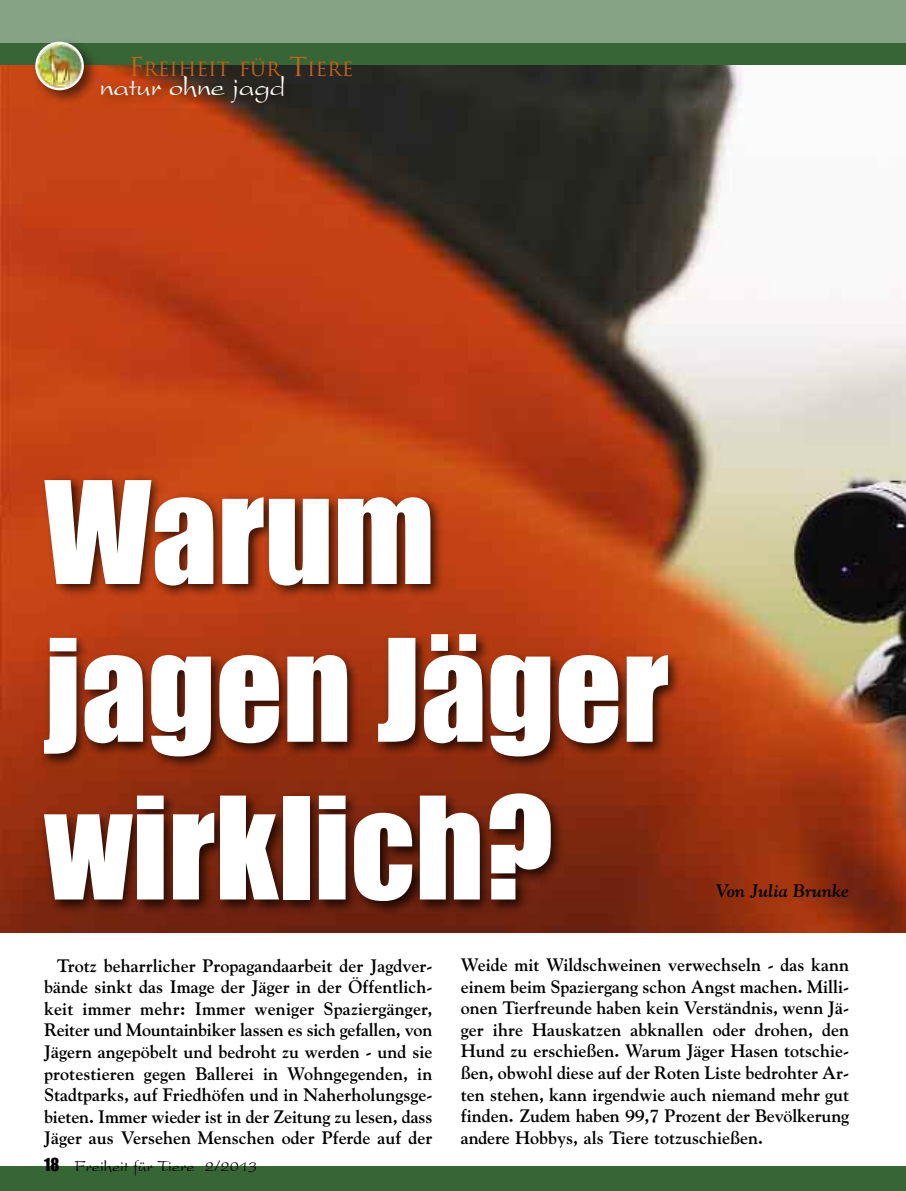
<style>
.page{position:relative;width:906px;height:1191px;background:#fff}
.page>*{position:absolute;margin:0;border:0;box-sizing:border-box;transform-origin:0 0}
.t1{font:131.4px/157.6px "Impact";color:#fff}
.t2{font:29.1px "President Plain";letter-spacing:-.02em;color:#fff}
.t3{font:19.2px "Trajan";color:#cb621a}
.t4{font:700 18px/21.6px "Goudy";color:#000;text-align:justify}
.t5{font:italic 700 18px "Goudy";color:#000}
.t6{font:16.5px "President Plain";color:#000}
.s1{font-size:25.5px}
.s2{font-family:"Impact"}
</style>
<div class="page">
<img style="left:0;top:64px;width:906px;height:868px">
<div style="left:0;top:1166px;width:906px;height:25px;background:#376536"></div>
<div style="left:0;top:42px;width:906px;height:22px;background:#376536"></div>
<div style="left:0;top:0;width:906px;height:43px;background:#87a386"></div>
<img style="left:28px;top:41px;width:65px;height:69px">
<img style="left:35px;top:42px;width:49px;height:48px">
<img style="left:89px;top:64px;width:771px;height:70px">
<img style="left:0;top:448px;width:831px;height:485px">
<p class="t3" style="left:129px;top:58px;width:226px"><span class="s1">F</span>REIHEIT FÜR <span class="s1">T</span>IERE</p>
<h2 class="t2" style="left:99px;top:76px;width:188px">natur ohne jagd</h2>
<h1 class="t1" style="left:44px;top:453px;width:626px">Warum jagen Jäger wirklich?</h1>
<p class="t5" style="left:716px;top:880px;width:134px">Von Julia Brunke</p>
<p class="t4" style="left:44px;top:954px;width:390px;text-indent:13px">Trotz beharrlicher Propagandaarbeit der Jagdver&shy;bände sinkt das Image der Jäger in der Öffentlich&shy;keit immer mehr: Immer weniger Spaziergänger, Reiter und Mountainbiker lassen es sich gefallen, von Jägern angepöbelt und bedroht zu werden - und sie protestieren gegen Ballerei in Wohngegenden, in Stadtparks, auf Friedhöfen und in Naherholungsge&shy;bieten. Immer wieder ist in der Zeitung zu lesen, dass Jäger aus Versehen Menschen oder Pferde auf der</p>
<p class="t4" style="left:461px;top:954px;width:390px">Weide mit Wildschweinen verwechseln - das kann einem beim Spaziergang schon Angst machen. Milli&shy;onen Tierfreunde haben kein Verständnis, wenn Jä&shy;ger ihre Hauskatzen abknallen oder drohen, den Hund zu erschießen. Warum Jäger Hasen totschie&shy;ßen, obwohl diese auf der Roten Liste bedrohter Ar&shy;ten stehen, kann irgendwie auch niemand mehr gut finden. Zudem haben 99,7 Prozent der Bevölkerung andere Hobbys, als Tiere totzuschießen.</p>
<p class="t6" style="left:44px;top:1160px;width:215px"><span class="s2">18</span> Freiheit für Tiere 2/2013</p>
</div>
